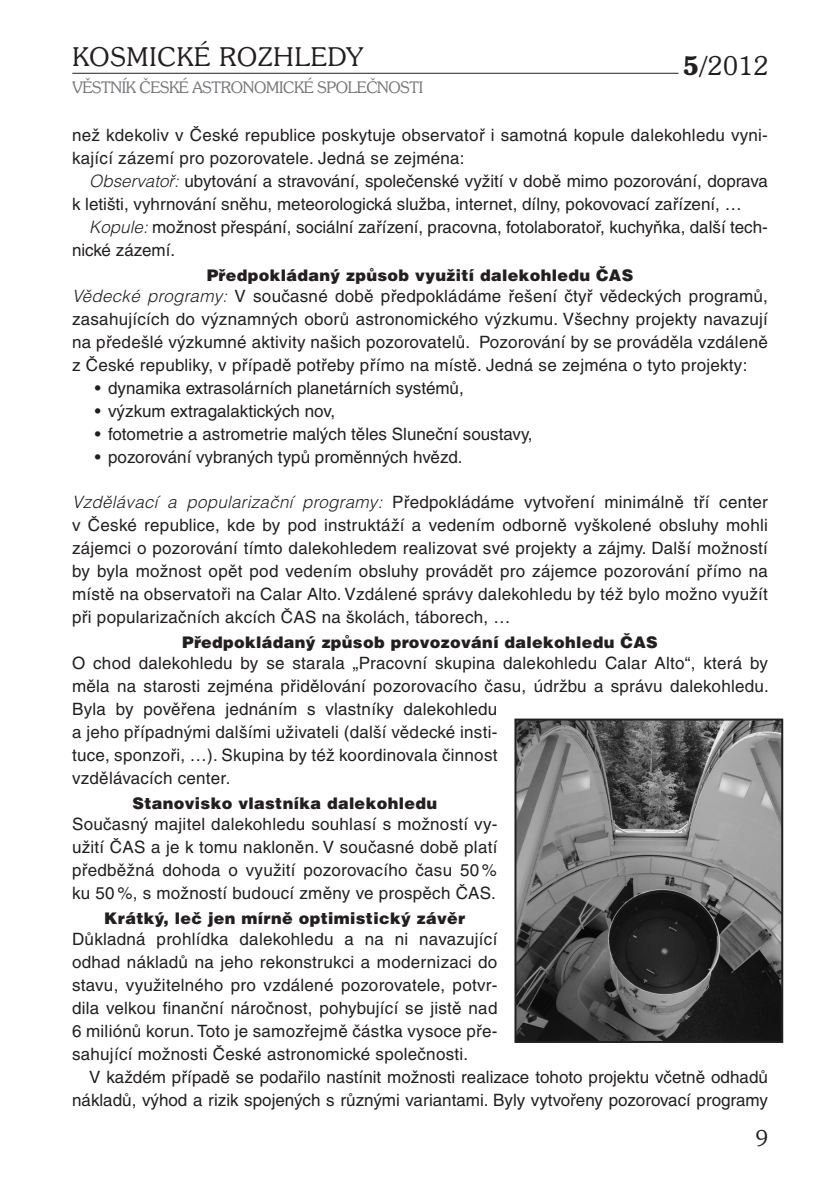
<style>
.page{position:relative;width:840px;height:1191px;background:#fff}
.page>*{position:absolute;margin:0;border:0;box-sizing:border-box;transform-origin:0 0}
.t1{font:300 26px "Souvenir IT Cby BTCE";letter-spacing:.04em;color:#231f20}
.t2{font:300 22px "Souvenir IT Cby BTCE";color:#231f20}
.t3{font:17px/23px "Helvetica CE";color:#231f20}
.t4{font:900 16px "Helvetica CE";letter-spacing:.02em;color:#231f20}
.t5{font:300 16px "Souvenir IT Cby BTCE";letter-spacing:-.02em;color:#76787b}
.s1{font-weight:600}
.s2{font-weight:300;font-style:italic}
</style>
<div class="page">
<hr style="left:72px;top:73px;width:606px;height:1px;background:#231f20">
<img style="left:517px;top:721px;width:262px;height:319px">
<div style="left:514px;top:718px;width:268px;height:325px;border:2px solid #231f20"></div>
<h1 class="t1" style="left:72px;top:40px;width:292px">KOSMICKÉ ROZHLEDY</h1>
<p class="t5" style="left:72px;top:77px;width:352px">VĚSTNÍK ČESKÉ ASTRONOMICKÉ SPOLEČNOSTI</p>
<h1 class="t1" style="left:682px;top:48px;width:87px"><span class="s1">5/</span>2012</h1>
<p class="t3" style="left:72px;top:123px;width:697px">než kdekoliv v České republice poskytuje observatoř i samotná kopule dalekohledu vyni&shy;kající zázemí pro pozorovatele. Jedná se zejména:</p>
<p class="t3" style="left:72px;top:169px;width:697px;text-indent:17px"><span class="s2">Observatoř:</span> ubytování a stravování, společenské vyžití v době mimo pozorování, doprava k letišti, vyhrnování sněhu, meteorologická služba, internet, dílny, pokovovací zařízení, …</p>
<p class="t3" style="left:72px;top:215px;width:697px;text-indent:17px"><span class="s2">Kopule:</span> možnost přespání, sociální zařízení, pracovna, fotolaboratoř, kuchyňka, další tech&shy;nické zázemí.</p>
<p class="t4" style="left:207px;top:266px;width:427px">Předpokládaný způsob využití dalekohledu ČAS</p>
<p class="t3" style="left:72px;top:284px;width:697px;text-align:justify"><span class="s2">Vědecké programy:</span> V současné době předpokládáme řešení čtyř vědeckých programů, zasahujících do významných oborů astronomického výzkumu. Všechny projekty navazují na předešlé výzkumné aktivity našich pozorovatelů. Pozorování by se prováděla vzdáleně z České republiky, v případě potřeby přímo na místě. Jedná se zejména o tyto projekty:</p>
<p class="t3" style="left:95px;top:376px;width:370px">• dynamika extrasolárních planetárních systémů,</p>
<p class="t3" style="left:95px;top:399px;width:242px">• výzkum extragalaktických nov,</p>
<p class="t3" style="left:95px;top:422px;width:439px">• fotometrie a astrometrie malých těles Sluneční soustavy,</p>
<p class="t3" style="left:95px;top:445px;width:369px">• pozorování vybraných typů proměnných hvězd.</p>
<p class="t3" style="left:72px;top:491px;width:697px;text-align:justify"><span class="s2">Vzdělávací a popularizační programy:</span> Předpokládáme vytvoření minimálně tří center v České republice, kde by pod instruktáží a vedením odborně vyškolené obsluhy mohli zájemci o pozorování tímto dalekohledem realizovat své projekty a zájmy. Další možností by byla možnost opět pod vedením obsluhy provádět pro zájemce pozorování přímo na místě na observatoři na Calar Alto. Vzdálené správy dalekohledu by též bylo možno využít při popularizačních akcích ČAS na školách, táborech, …</p>
<p class="t4" style="left:182px;top:633px;width:477px">Předpokládaný způsob provozování dalekohledu ČAS</p>
<p class="t3" style="left:72px;top:651px;width:698px">O chod dalekohledu by se starala „Pracovní skupina dalekohledu Calar Alto“, která by měla na starosti zejména přidělování pozorovacího času, údržbu a správu dalekohledu.<br>Byla by pověřena jednáním s vlastníky dalekohledu<br>a jeho případnými dalšími uživateli (další vědecké insti-<br>tuce, sponzoři, …). Skupina by též koordinovala činnost<br>vzdělávacích center.</p>
<p class="t4" style="left:132px;top:794px;width:306px">Stanovisko vlastníka dalekohledu</p>
<p class="t3" style="left:72px;top:812px;width:426px;text-align:justify">Současný majitel dalekohledu souhlasí s možností vy&shy;užití ČAS a je k tomu nakloněn. V současné době platí předběžná dohoda o využití pozorovacího času 50 % ku 50 %, s možností budoucí změny ve prospěch ČAS.</p>
<p class="t4" style="left:104px;top:909px;width:362px">Krátký, leč jen mírně optimistický závěr</p>
<p class="t3" style="left:72px;top:927px;width:426px;text-align:justify">Důkladná prohlídka dalekohledu a na ni navazující odhad nákladů na jeho rekonstrukci a modernizaci do stavu, využitelného pro vzdálené pozorovatele, potvr&shy;dila velkou finanční náročnost, pohybující se jistě nad 6 miliónů korun. Toto je samozřejmě částka vysoce pře&shy;sahující možnosti České astronomické společnosti.</p>
<p class="t3" style="left:72px;top:1065px;width:697px;text-align:right">V každém případě se podařilo nastínit možnosti realizace tohoto projektu včetně odhadů nákladů, výhod a rizik spojených s různými variantami. Byly vytvořeny pozorovací programy</p>
<p class="t2" style="left:755px;top:1124px;width:14px">9</p>
</div>
